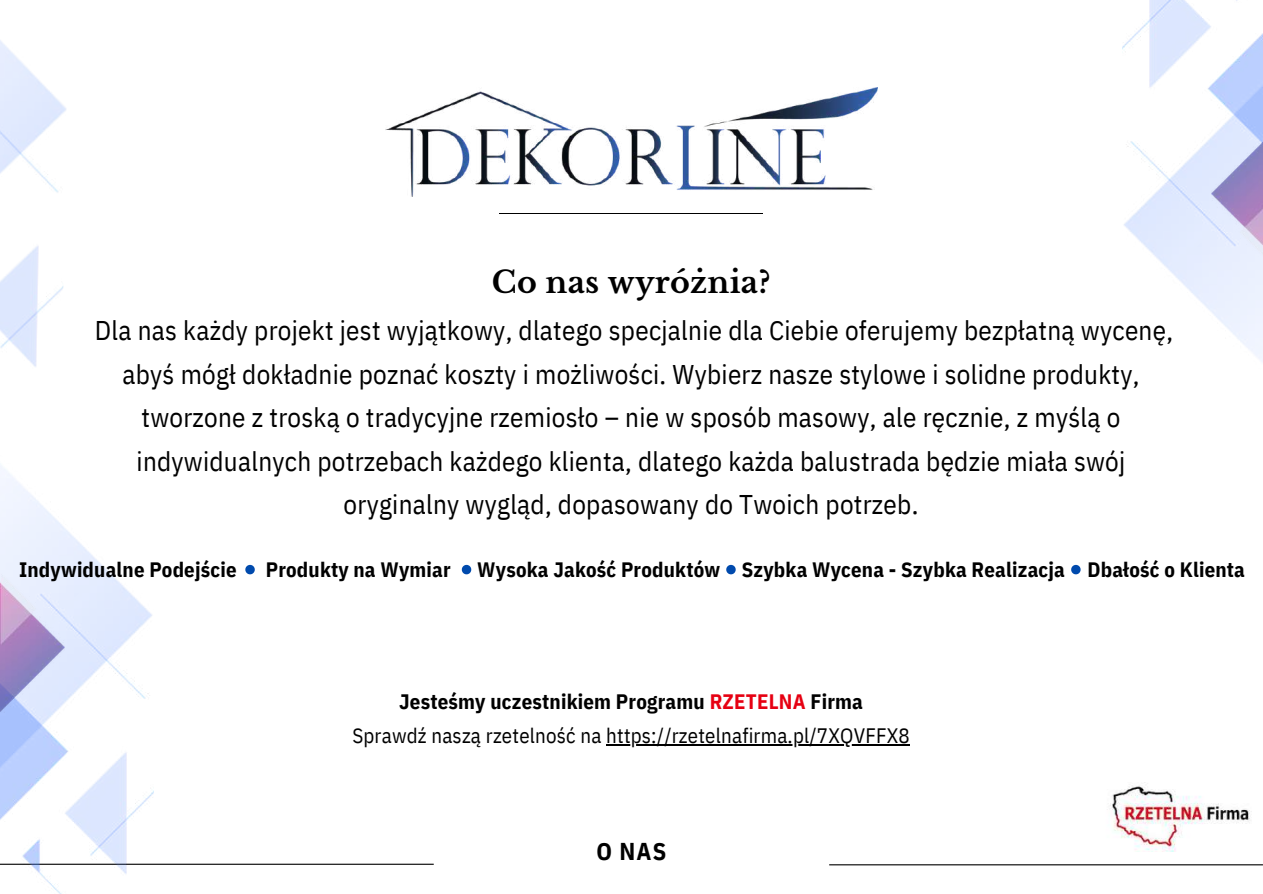
<style>
.page{position:relative;width:1263px;height:894px;background:#fff}
.page>*{position:absolute;margin:0;border:0;box-sizing:border-box;transform-origin:0 0}
.t1{font:700 30.15px "Libre Baskerville";letter-spacing:.01em;color:#000}
.t2{font:27px/43.3px "IBM Plex Sans Cond";letter-spacing:.01em;color:#000;text-align:center}
.t3{font:700 24.3px "IBM Plex Sans Cond";color:#000}
.t4{font:700 20.85px "IBM Plex Sans Cond";letter-spacing:.01em;color:#000}
.t5{font:20.85px/33.8px "IBM Plex Sans Cond";letter-spacing:.01em;color:#000;text-align:center}
.s1{font-weight:700}
.s2{font-weight:700;color:#e60012}
</style>
<div class="page">
<hr style="left:0;top:863px;width:434px;height:1px;background:#000">
<hr style="left:829px;top:864px;width:434px;height:1px;background:#000">
<img style="left:1123px;top:0;width:140px;height:362px">
<img style="left:1212px;top:122px;width:51px;height:145px">
<img style="left:0;top:466px;width:153px;height:427px">
<img style="left:0;top:573px;width:64px;height:145px">
<img style="left:0;top:40px;width:66px;height:327px">
<svg style="left:245px;top:564px;width:10px;height:10px"></svg>
<svg style="left:462px;top:564px;width:9px;height:10px"></svg>
<svg style="left:726px;top:564px;width:10px;height:10px"></svg>
<svg style="left:1071px;top:564px;width:9px;height:10px"></svg>
<img style="left:1110px;top:782px;width:142px;height:69px">
<hr style="left:499px;top:213px;width:264px;height:1px;background:#000">
<img style="left:386px;top:87px;width:491px;height:109px">
<hr style="left:606px;top:744px;width:304px;height:1px;background:#000">
<p class="t1" style="left:492px;top:263px;width:280px">Co nas wyróżnia?</p>
<p class="t2" style="left:95px;top:308px;width:1080px">Dla nas każdy projekt jest wyjątkowy, dlatego specjalnie dla Ciebie oferujemy bezpłatną wycenę, abyś mógł dokładnie poznać koszty i możliwości. Wybierz nasze stylowe i solidne produkty, tworzone z troską o tradycyjne rzemiosło – nie w sposób masowy, ale ręcznie, z myślą o indywidualnych potrzebach każdego klienta, dlatego każda balustrada będzie miała swój oryginalny wygląd, dopasowany do Twoich potrzeb.</p>
<p class="t4" style="left:19px;top:555px;width:219px">Indywidualne Podejście</p>
<p class="t4" style="left:266px;top:555px;width:186px">Produkty na Wymiar</p>
<p class="t4" style="left:477px;top:555px;width:769px">Wysoka Jakość Produktów Szybka Wycena - Szybka Realizacja Dbałość o Klienta</p>
<p class="t5" style="left:352px;top:684px;width:559px"><span class="s1">Jesteśmy uczestnikiem Programu</span> <span class="s2">RZETELNA</span> <span class="s1">Firma<br></span>Sprawdź naszą rzetelność na https://rzetelnafirma.pl/7XQVFFX8</p>
<p class="t3" style="left:596px;top:834px;width:71px">O NAS</p>
</div>
